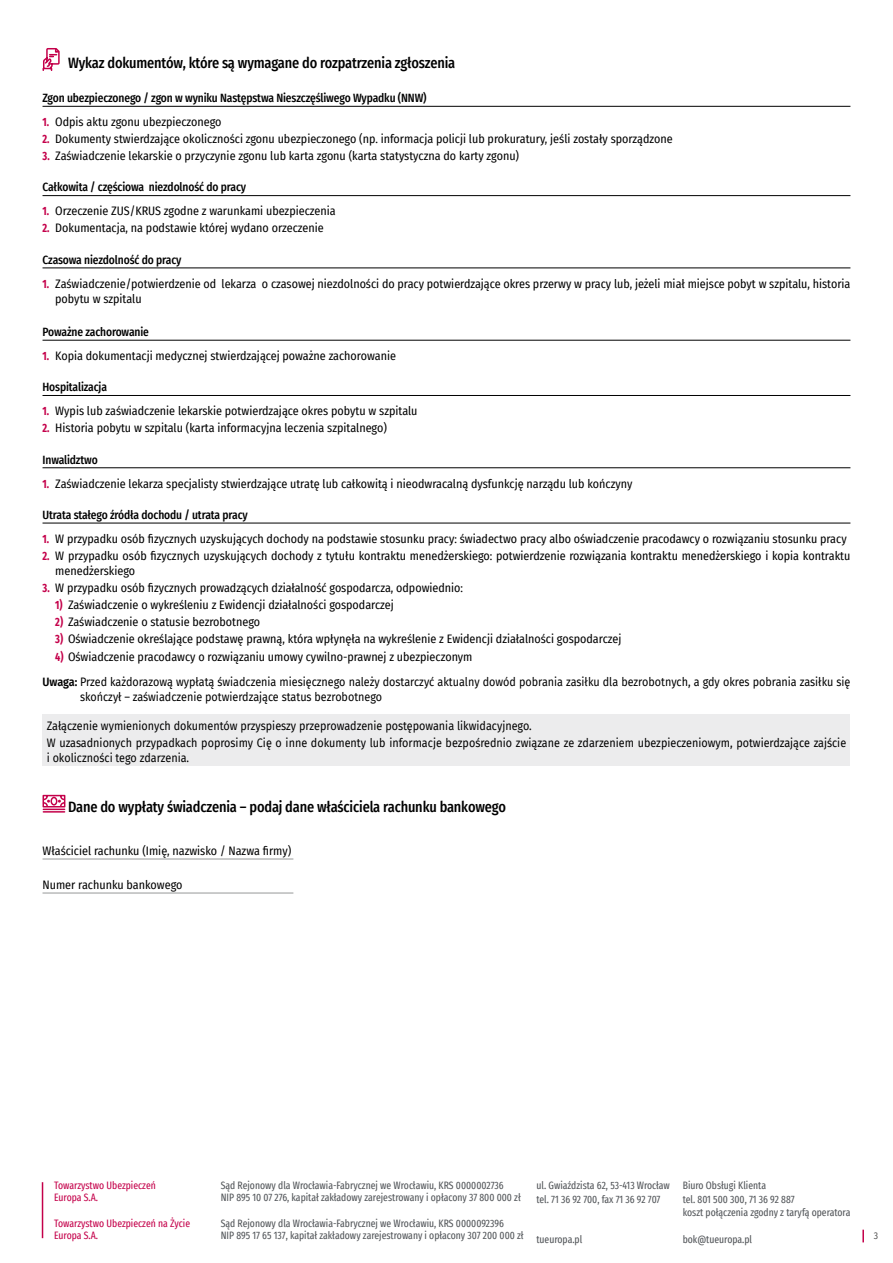
<style>
.page{position:relative;width:893px;height:1263px;background:#fff}
.page>*{position:absolute;margin:0;border:0;box-sizing:border-box;transform-origin:0 0}
.t1{font:500 15px "Fira Sans Condensed";letter-spacing:-.01em;color:#000;scale:.95 1}
.t2{font:12px/15px "Fira Sans Condensed";color:#000}
.t3{font:12px/15px "Fira Sans";color:#000;scale:.9 1}
.t4{font:500 12px "Fira Sans Condensed";letter-spacing:-.01em;color:#000;scale:.95 1}
.t5{font:extra-condensed 10.5px/13.4px "Fira Sans";color:#525559}
.t6{font:extra-condensed 10.5px/11.2px "Fira Sans";color:#c4004a}
.t7{font:9.75px "Fira Sans";color:#565656;scale:.9 1}
.s1{font-weight:700;color:#c4004a}
.s2{font-weight:600}
</style>
<div class="page">
<hr style="left:42px;top:1182px;width:1px;height:56px;background:#c4004a">
<svg style="left:862px;top:1230px;width:2px;height:12px"></svg>
<hr style="left:43px;top:106px;width:807px;height:1px;background:#000">
<hr style="left:43px;top:195px;width:807px;height:1px;background:#000">
<hr style="left:43px;top:267px;width:807px;height:1px;background:#000">
<hr style="left:43px;top:395px;width:807px;height:1px;background:#000">
<hr style="left:43px;top:523px;width:807px;height:1px;background:#000">
<hr style="left:43px;top:340px;width:807px;height:1px;background:#000">
<hr style="left:43px;top:467px;width:807px;height:1px;background:#000">
<div style="left:43px;top:714px;width:807px;height:52px;background:#ececed"></div>
<svg style="left:42px;top:48px;width:18px;height:23px"></svg>
<svg style="left:42px;top:794px;width:24px;height:19px"></svg>
<hr style="left:43px;top:858px;width:250px;height:1px;background:#9c9d9d">
<hr style="left:43px;top:892px;width:250px;height:1px;background:#9c9d9d">
<p class="t1" style="left:68px;top:51px;width:409px">Wykaz dokumentów, które są wymagane do rozpatrzenia zgłoszenia</p>
<p class="t4" style="left:43px;top:88px;width:406px">Zgon ubezpieczonego / zgon w wyniku Następstwa Nieszczęśliwego Wypadku (NNW)</p>
<p class="t2" style="left:43px;top:114px;width:181px"><span class="s1">1.</span> Odpis aktu zgonu ubezpieczonego</p>
<p class="t2" style="left:43px;top:131px;width:632px"><span class="s1">2.</span> Dokumenty stwierdzające okoliczności zgonu ubezpieczonego (np. informacja policji lub prokuratury, jeśli zostały sporządzone</p>
<p class="t2" style="left:43px;top:148px;width:478px"><span class="s1">3.</span> Zaświadczenie lekarskie o przyczynie zgonu lub karta zgonu (karta statystyczna do karty zgonu)</p>
<p class="t4" style="left:43px;top:178px;width:216px">Całkowita / częściowa niezdolność do pracy</p>
<p class="t2" style="left:43px;top:203px;width:295px"><span class="s1">1.</span> Orzeczenie ZUS/KRUS zgodne z warunkami ubezpieczenia</p>
<p class="t2" style="left:43px;top:220px;width:283px"><span class="s1">2.</span> Dokumentacja, na podstawie której wydano orzeczenie</p>
<p class="t4" style="left:43px;top:250px;width:148px">Czasowa niezdolność do pracy</p>
<p class="t2" style="left:55px;top:276px;width:797px;text-indent:-13px"><span class="s1">1.</span> Zaświadczenie/potwierdzenie od lekarza o czasowej niezdolności do pracy potwierdzające okres przerwy w pracy lub, jeżeli miał miejsce pobyt w szpitalu, historia pobytu w szpitalu</p>
<p class="t4" style="left:43px;top:322px;width:114px">Poważne zachorowanie</p>
<p class="t2" style="left:43px;top:348px;width:355px"><span class="s1">1.</span> Kopia dokumentacji medycznej stwierdzającej poważne zachorowanie</p>
<p class="t4" style="left:43px;top:377px;width:69px">Hospitalizacja</p>
<p class="t2" style="left:43px;top:403px;width:377px"><span class="s1">1.</span> Wypis lub zaświadczenie lekarskie potwierdzające okres pobytu w szpitalu</p>
<p class="t2" style="left:43px;top:420px;width:346px"><span class="s1">2.</span> Historia pobytu w szpitalu (karta informacyjna leczenia szpitalnego)</p>
<p class="t4" style="left:43px;top:450px;width:60px">Inwalidztwo</p>
<p class="t2" style="left:43px;top:475px;width:591px"><span class="s1">1.</span> Zaświadczenie lekarza specjalisty stwierdzające utratę lub całkowitą i nieodwracalną dysfunkcję narządu lub kończyny</p>
<p class="t4" style="left:43px;top:505px;width:218px">Utrata stałego źródła dochodu / utrata pracy</p>
<p class="t2" style="left:43px;top:531px;width:806px"><span class="s1">1.</span> W przypadku osób fizycznych uzyskujących dochody na podstawie stosunku pracy: świadectwo pracy albo oświadczenie pracodawcy o rozwiązaniu stosunku pracy</p>
<p class="t2" style="left:55px;top:548px;width:797px;text-indent:-13px"><span class="s1">2.</span> W przypadku osób fizycznych uzyskujących dochody z tytułu kontraktu menedżerskiego: potwierdzenie rozwiązania kontraktu menedżerskiego i kopia kontraktu menedżerskiego</p>
<p class="t2" style="left:43px;top:580px;width:422px"><span class="s1">3.</span> W przypadku osób fizycznych prowadzących działalność gospodarcza, odpowiednio:</p>
<p class="t2" style="left:55px;top:597px;width:340px"><span class="s1">1)</span> Zaświadczenie o wykreśleniu z Ewidencji działalności gospodarczej</p>
<p class="t2" style="left:55px;top:614px;width:206px"><span class="s1">2)</span> Zaświadczenie o statusie bezrobotnego</p>
<p class="t2" style="left:55px;top:631px;width:568px"><span class="s1">3)</span> Oświadczenie określające podstawę prawną, która wpłynęła na wykreślenie z Ewidencji działalności gospodarczej</p>
<p class="t2" style="left:55px;top:648px;width:419px"><span class="s1">4)</span> Oświadczenie pracodawcy o rozwiązaniu umowy cywilno-prawnej z ubezpieczonym</p>
<p class="t3" style="left:80px;top:674px;width:857px;text-indent:-37px"><span class="s2">Uwaga:</span> Przed każdorazową wypłatą świadczenia miesięcznego należy dostarczyć aktualny dowód pobrania zasiłku dla bezrobotnych, a gdy okres pobrania zasiłku się skończył – zaświadczenie potwierdzające status bezrobotnego</p>
<p class="t3" style="left:47px;top:717px;width:890px;line-height:17.1px">Załączenie wymienionych dokumentów przyspieszy przeprowadzenie postępowania likwidacyjnego.<br>W uzasadnionych przypadkach poprosimy Cię o inne dokumenty lub informacje bezpośrednio związane ze zdarzeniem ubezpieczeniowym, potwierdzające zajście</p>
<p class="t3" style="left:47px;top:750px;width:160px">i okoliczności tego zdarzenia.</p>
<p class="t1" style="left:68px;top:795px;width:462px">Dane do wypłaty świadczenia – podaj dane właściciela rachunku bankowego</p>
<p class="t2" style="left:43px;top:843px;width:250px">Właściciel rachunku (Imię, nazwisko / Nazwa firmy)</p>
<p class="t2" style="left:43px;top:877px;width:141px">Numer rachunku bankowego</p>
<p class="t6" style="left:54px;top:1180px;width:103px">Towarzystwo Ubezpieczeń<br>Europa S.A.</p>
<p class="t6" style="left:54px;top:1218px;width:137px">Towarzystwo Ubezpieczeń na Życie<br>Europa S.A.</p>
<p class="t5" style="left:221px;top:1180px;width:301px;line-height:11.2px">Sąd Rejonowy dla Wrocławia-Fabrycznej we Wrocławiu, KRS 0000002736<br>NIP 895 10 07 276, kapitał zakładowy zarejestrowany i opłacony 37 800 000 zł</p>
<p class="t5" style="left:221px;top:1218px;width:304px;line-height:11.2px">Sąd Rejonowy dla Wrocławia-Fabrycznej we Wrocławiu, KRS 0000092396<br>NIP 895 17 65 137, kapitał zakładowy zarejestrowany i opłacony 307 200 000 zł</p>
<p class="t5" style="left:536px;top:1179px;width:135px">ul. Gwiaździsta 62, 53-413 Wrocław tel. 71 36 92 700, fax 71 36 92 707</p>
<p class="t5" style="left:536px;top:1232px;width:47px">tueuropa.pl</p>
<p class="t5" style="left:683px;top:1179px;width:169px">Biuro Obsługi Klienta<br>tel. 801 500 300, 71 36 92 887<br>koszt połączenia zgodny z taryfą operatora</p>
<p class="t5" style="left:683px;top:1232px;width:71px">bok@tueuropa.pl</p>
<p class="t7" style="left:874px;top:1228px;width:6px">3</p>
</div>
